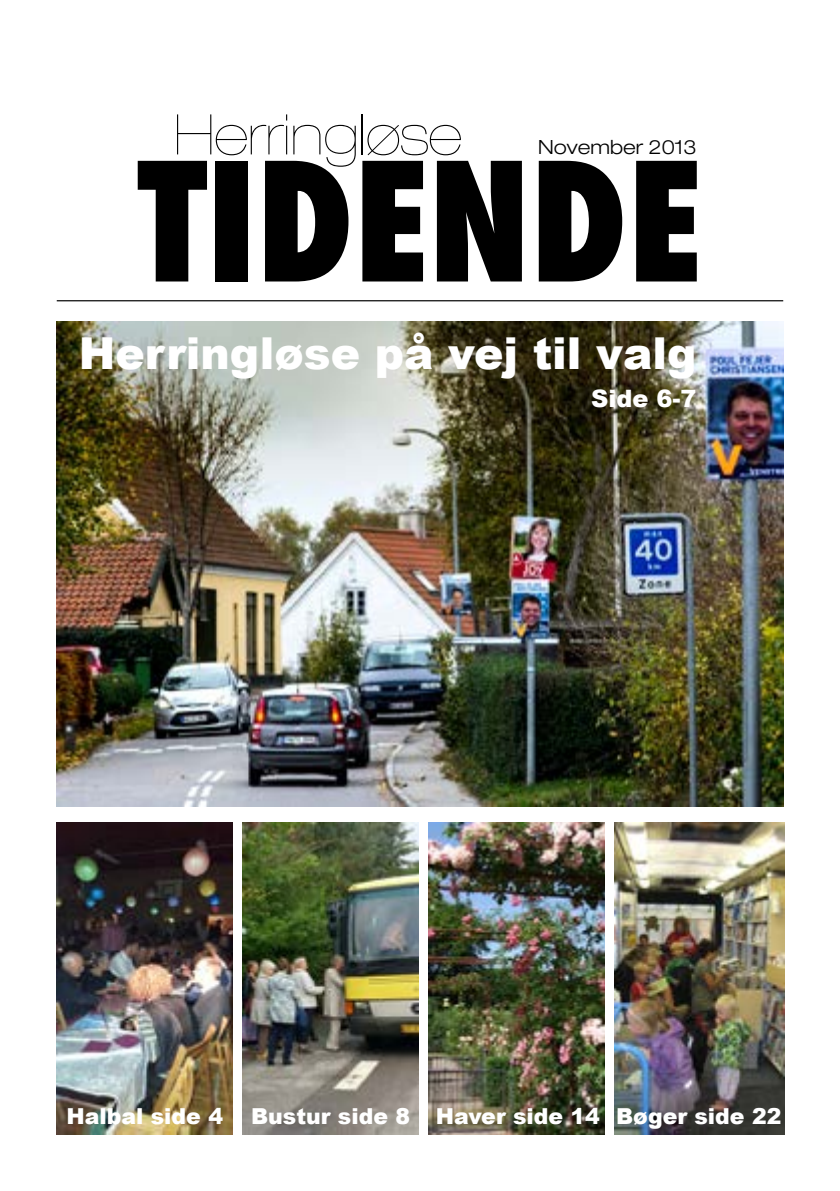
<style>
.page{position:relative;width:840px;height:1191px;background:#fff}
.page>*{position:absolute;margin:0;border:0;box-sizing:border-box;transform-origin:0 0}
.t1{font:800 condensed 160px "Futura";color:#000}
.t2{font:900 expanded 56px "Helvetica Neue";color:#000}
.t3{font:900 44px "Arial";color:#fff}
.t4{font:900 24px "Arial";color:#fff}
.t5{font:900 22px "Arial";color:#fff}
.t6{font:300 expanded 19.6px "Helvetica Neue";color:#000}
</style>
<div class="page">
<hr style="left:57px;top:300px;width:725px;height:1px;background:#000">
<img style="left:57px;top:321px;width:725px;height:485px">
<img style="left:57px;top:822px;width:175px;height:312px">
<img style="left:242px;top:822px;width:176px;height:312px">
<img style="left:428px;top:822px;width:176px;height:312px">
<img style="left:614px;top:822px;width:170px;height:312px">
<h2 class="t2" style="left:174px;top:102px;width:289px">Herringløse</h2>
<p class="t6" style="left:538px;top:135px;width:160px">November 2013</p>
<h1 class="t1" style="left:138px;top:113px;width:565px">TIDENDE</h1>
<h3 class="t3" style="left:79px;top:321px;width:619px">Herringløse på vej til valg</h3>
<p class="t4" style="left:591px;top:381px;width:107px">Side 6-7</p>
<p class="t5" style="left:66px;top:1099px;width:158px">Halbal side 4</p>
<p class="t5" style="left:251px;top:1099px;width:531px">Bustur side 8 Haver side 14 Bøger side 22</p>
</div>
